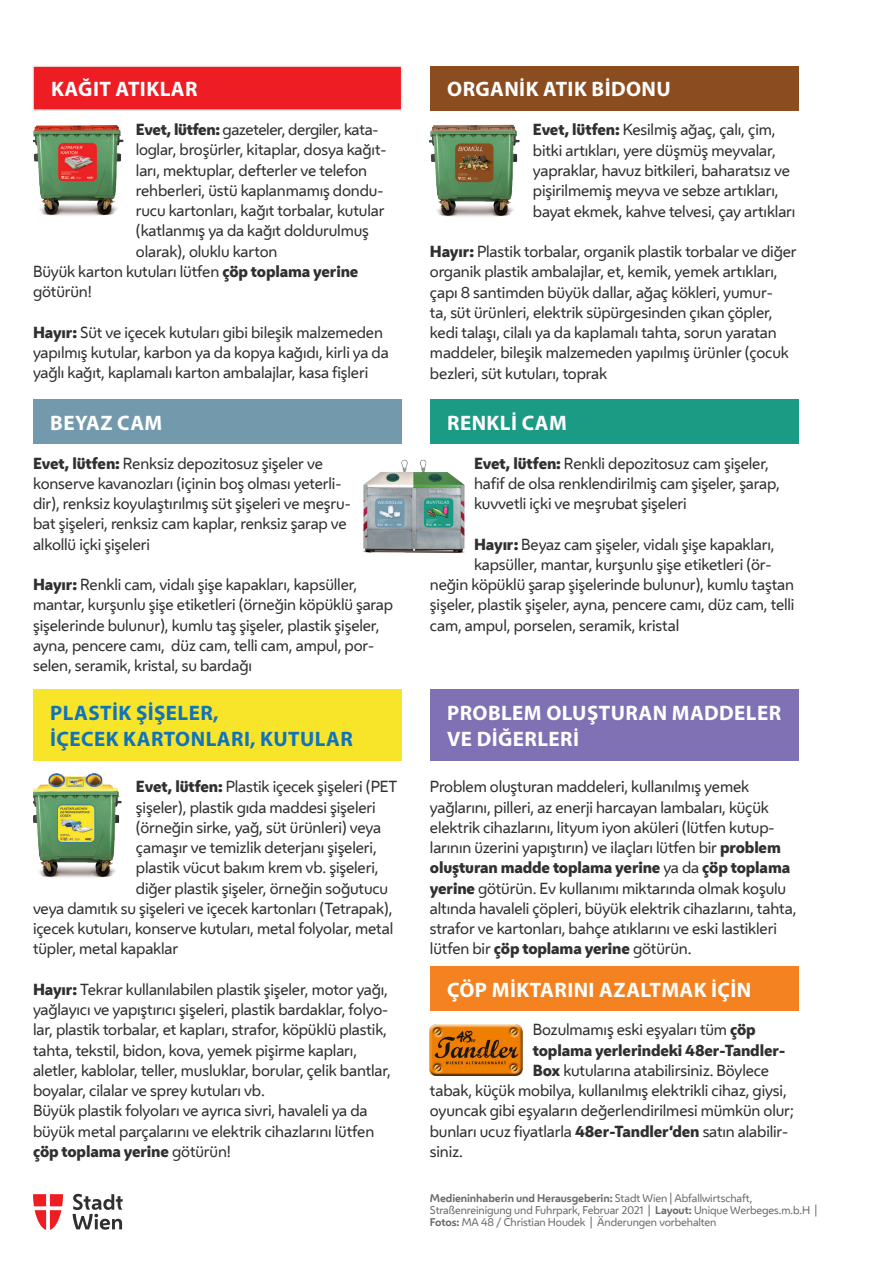
<style>
.page{position:relative;width:893px;height:1263px;background:#fff}
.page>*{position:absolute;margin:0;border:0;box-sizing:border-box;transform-origin:0 0}
.t1{font:700 21px/25.2px "Myriad Pro";letter-spacing:.02em;color:#fff}
.t2{font:700 21px/25.2px "Myriad Pro";letter-spacing:.02em;color:#1074bc}
.t3{font:15px/20.2px "Wiener Melange";letter-spacing:-.01em;color:#312f30}
.t4{font:10.5px/12px "Wiener Melange";letter-spacing:-.01em;color:#6a6b6e}
.s1{font-weight:800}
.s2{font-weight:700}
</style>
<div class="page">
<svg style="left:33px;top:1194px;width:30px;height:36px"></svg>
<svg style="left:73px;top:1194px;width:50px;height:35px"></svg>
<div style="left:430px;top:66px;width:369px;height:45px;background:#8b4d1f"></div>
<img style="left:430px;top:124px;width:90px;height:93px">
<div style="left:33px;top:66px;width:369px;height:44px;background:#ee1d23"></div>
<div style="left:32px;top:65px;width:370px;height:46px;border:2px solid #f2f1ee"></div>
<img style="left:33px;top:125px;width:91px;height:91px">
<div style="left:33px;top:400px;width:369px;height:44px;background:#7399ad"></div>
<div style="left:430px;top:400px;width:369px;height:44px;background:#1b9a84"></div>
<img style="left:362px;top:459px;width:103px;height:94px">
<div style="left:33px;top:689px;width:369px;height:72px;background:#f8e52a"></div>
<img style="left:33px;top:773px;width:89px;height:105px">
<div style="left:430px;top:967px;width:369px;height:44px;background:#f58220"></div>
<img style="left:430px;top:1024px;width:92px;height:51px">
<div style="left:430px;top:689px;width:368px;height:72px;background:#7f71b3"></div>
<h1 class="t1" style="left:51px;top:76px;width:148px">KAĞIT ATIKLAR</h1>
<p class="t3" style="left:136px;top:119px;width:252px"><span class="s1">Evet, lütfen:</span> gazeteler, dergiler, kata&shy;loglar, broşürler, kitaplar, dosya kağıt&shy;ları, mektuplar, defterler ve telefon rehberleri, üstü kaplanmamış dondu&shy;rucu kartonları, kağıt torbalar, kutular (katlanmış ya da kağıt doldurulmuş olarak), oluklu karton</p>
<p class="t3" style="left:33px;top:260px;width:327px">Büyük karton kutuları lütfen <span class="s1">çöp toplama yerine </span>götürün!</p>
<p class="t3" style="left:33px;top:321px;width:357px"><span class="s1">Hayır:</span> Süt ve içecek kutuları gibi bileşik malzemeden yapılmış kutular, karbon ya da kopya kağıdı, kirli ya da yağlı kağıt, kaplamalı karton ambalajlar, kasa fişleri</p>
<h1 class="t1" style="left:50px;top:409px;width:114px">BEYAZ CAM</h1>
<p class="t3" style="left:33px;top:452px;width:319px"><span class="s1">Evet, lütfen:</span> Renksiz depozitosuz şişeler ve konserve kavanozları (içinin boş olması yeterli&shy;dir), renksiz koyulaştırılmış süt şişeleri ve meşru&shy;bat şişeleri, renksiz cam kaplar, renksiz şarap ve alkollü içki şişeleri</p>
<p class="t3" style="left:33px;top:574px;width:362px"><span class="s1">Hayır:</span> Renkli cam, vidalı şişe kapakları, kapsüller, mantar, kurşunlu şişe etiketleri (örneğin köpüklü şarap şişelerinde bulunur), kumlu taş şişeler, plastik şişeler, ayna, pencere camı, düz cam, telli cam, ampul, por&shy;selen, seramik, kristal, su bardağı</p>
<h1 class="t2" style="left:50px;top:700px;width:304px">PLASTİK ŞİŞELER,<br>İÇECEK KARTONLARI, KUTULAR</h1>
<p class="t3" style="left:136px;top:776px;width:263px"><span class="s1">Evet, lütfen:</span> Plastik içecek şişeleri (PET şişeler), plastik gıda maddesi şişeleri (örneğin sirke, yağ, süt ürünleri) veya çamaşır ve temizlik deterjanı şişeleri, plastik vücut bakım krem vb. şişeleri, diğer plastik şişeler, örneğin soğutucu</p>
<p class="t3" style="left:33px;top:897px;width:362px;text-align:justify">veya damıtık su şişeleri ve içecek kartonları (Tetrapak), içecek kutuları, konserve kutuları, metal folyolar, metal tüpler, metal kapaklar</p>
<p class="t3" style="left:33px;top:978px;width:360px"><span class="s1">Hayır:</span> Tekrar kullanılabilen plastik şişeler, motor yağı, yağlayıcı ve yapıştırıcı şişeleri, plastik bardaklar, folyo&shy;lar, plastik torbalar, et kapları, strafor, köpüklü plastik, tahta, tekstil, bidon, kova, yemek pişirme kapları, aletler, kablolar, teller, musluklar, borular, çelik bantlar, boyalar, cilalar ve sprey kutuları vb.<br>Büyük plastik folyoları ve ayrıca sivri, havaleli ya da büyük metal parçalarını ve elektrik cihazlarını lütfen <span class="s1">çöp toplama yerine</span> götürün!</p>
<h1 class="t1" style="left:447px;top:76px;width:225px">ORGANİK ATIK BİDONU</h1>
<p class="t3" style="left:533px;top:119px;width:264px"><span class="s1">Evet, lütfen:</span> Kesilmiş ağaç, çalı, çim, bitki artıkları, yere düşmüş meyvalar, yapraklar, havuz bitkileri, baharatsız ve pişirilmemiş meyva ve sebze artıkları, bayat ekmek, kahve telvesi, çay artıkları</p>
<p class="t3" style="left:430px;top:241px;width:368px"><span class="s1">Hayır:</span> Plastik torbalar, organik plastik torbalar ve diğer organik plastik ambalajlar, et, kemik, yemek artıkları, çapı 8 santimden büyük dallar, ağaç kökleri, yumur-<br>ta, süt ürünleri, elektrik süpürgesinden çıkan çöpler, kedi talaşı, cilalı ya da kaplamalı tahta, sorun yaratan maddeler, bileşik malzemeden yapılmış ürünler (çocuk bezleri, süt kutuları, toprak</p>
<h1 class="t1" style="left:447px;top:409px;width:121px">RENKLİ CAM</h1>
<p class="t3" style="left:474px;top:452px;width:307px"><span class="s1">Evet, lütfen:</span> Renkli depozitosuz cam şişeler, hafif de olsa renklendirilmiş cam şişeler, şarap, kuvvetli içki ve meşrubat şişeleri</p>
<p class="t3" style="left:474px;top:533px;width:302px"><span class="s1">Hayır:</span> Beyaz cam şişeler, vidalı şişe kapakları,</p>
<p class="t3" style="left:474px;top:554px;width:299px">kapsüller, mantar, kurşunlu şişe etiketleri (ör-</p>
<p class="t3" style="left:430px;top:574px;width:366px">neğin köpüklü şarap şişelerinde bulunur), kumlu taştan</p>
<p class="t3" style="left:430px;top:594px;width:366px">şişeler, plastik şişeler, ayna, pencere camı, düz cam, telli</p>
<p class="t3" style="left:430px;top:614px;width:251px">cam, ampul, porselen, seramik, kristal</p>
<h1 class="t1" style="left:447px;top:700px;width:336px">PROBLEM OLUŞTURAN MADDELER<br>VE DİĞERLERİ</h1>
<p class="t3" style="left:430px;top:776px;width:368px">Problem oluşturan maddeleri, kullanılmış yemek yağlarını, pilleri, az enerji harcayan lambaları, küçük elektrik cihazlarını, lityum iyon aküleri (lütfen kutup&shy;larının üzerini yapıştırın) ve ilaçları lütfen bir <span class="s1">problem oluşturan madde toplama yerine</span> ya da <span class="s1">çöp toplama yerine</span> götürün. Ev kullanımı miktarında olmak koşulu altında havaleli çöpleri, büyük elektrik cihazlarını, tahta, strafor ve kartonları, bahçe atıklarını ve eski lastikleri lütfen bir <span class="s1">çöp toplama yerine</span> götürün.</p>
<h1 class="t1" style="left:447px;top:976px;width:306px">ÇÖP MİKTARINI AZALTMAK İÇİN</h1>
<p class="t3" style="left:533px;top:1019px;width:254px">Bozulmamış eski eşyaları tüm <span class="s1">çöp toplama yerlerindeki 48er-Tandler-<br>Box</span> kutularına atabilirsiniz. Böylece</p>
<p class="t3" style="left:430px;top:1080px;width:366px">tabak, küçük mobilya, kullanılmış elektrikli cihaz, giysi, oyuncak gibi eşyaların değerlendirilmesi mümkün olur; bunları ucuz fiyatlarla <span class="s1">48er-Tandler‘den</span> satın alabilir&shy;siniz.</p>
<p class="t4" style="left:430px;top:1191px;width:389px"><span class="s2">Medieninhaberin und Herausgeberin:</span> Stadt Wien | Abfallwirtschaft,<br>Straßenreinigung und Fuhrpark, Februar 2021 | <span class="s2">Layout:</span> Unique Werbeges.m.b.H |<br><span class="s2">Fotos:</span> MA 48 / Christian Houdek | Änderungen vorbehalten</p>
</div>
